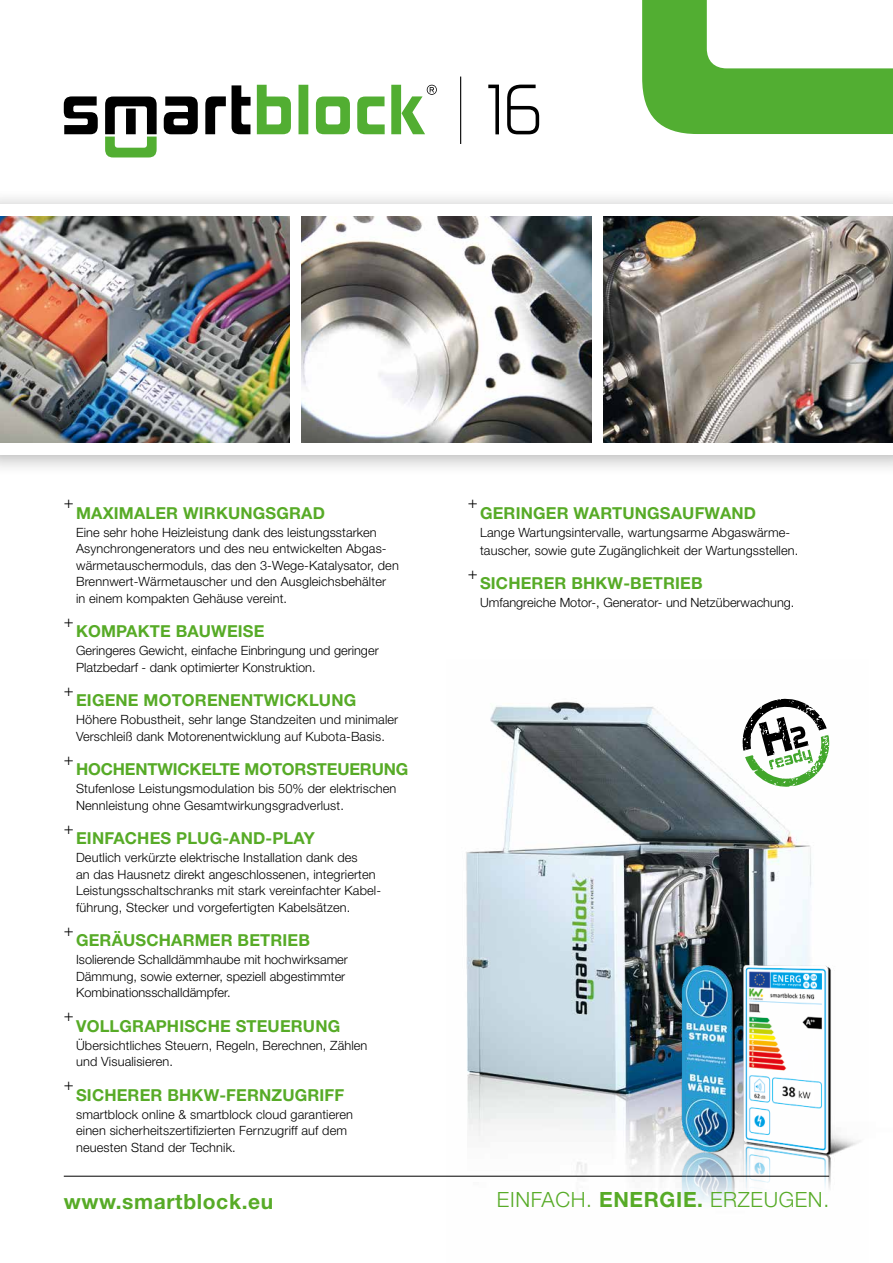
<style>
.page{position:relative;width:893px;height:1263px;background:#fff}
.page>*{position:absolute;margin:0;border:0;box-sizing:border-box;transform-origin:0 0}
.t1{font:300 72.75px "Aero Matics";color:#000}
.t2{font:300 21px "Helvetica Neue LT";letter-spacing:.03em;color:#57ab27}
.t3{font:700 21px "Helvetica Neue LT";letter-spacing:.03em;color:#57ab27}
.t4{font:700 16.5px "Helvetica Neue LT";letter-spacing:.01em;color:#57ab27}
.t5{font:700 16.5px "Helvetica Neue LT";letter-spacing:-.01em;color:#57ab27}
.t6{font:300 16.5px "Helvetica Neue LT";color:#000}
.t7{font:300 12.75px/16.5px "Helvetica Neue LT";letter-spacing:.01em;color:#000}
.s1{font-weight:700}
</style>
<div class="page">
<img style="left:446px;top:702px;width:384px;height:474px">
<img style="left:722px;top:920px;width:138px;height:269px">
<hr style="left:64px;top:1176px;width:765px;height:1px;background:#000">
<svg style="left:642px;top:0;width:251px;height:134px"></svg>
<hr style="left:460px;top:77px;width:1px;height:67px;background:#000">
<svg style="left:64px;top:85px;width:373px;height:72px"></svg>
<div style="left:0;top:334px;width:893px;height:143px;background:#000;opacity:.3"></div>
<div style="left:0;top:189px;width:893px;height:143px;background:#000;opacity:.3"></div>
<div style="left:0;top:204px;width:893px;height:251px;background:#fff"></div>
<img style="left:302px;top:217px;width:289px;height:225px">
<img style="left:604px;top:217px;width:289px;height:225px">
<img style="left:0;top:217px;width:289px;height:225px">
<svg style="left:743px;top:698px;width:86px;height:89px"></svg>
<img style="left:653px;top:955px;width:105px;height:250px">
<h1 class="t1" style="left:485px;top:67px;width:59px">16</h1>
<p class="t6" style="left:64px;top:492px;width:11px">+</p>
<p class="t4" style="left:76px;top:502px;width:250px">MAXIMALER WIRKUNGSGRAD</p>
<p class="t7" style="left:76px;top:523px;width:324px">Eine sehr hohe Heizleistung dank des leistungsstarken Asynchrongenerators und des neu entwickelten Abgas&shy;wärmetauschermoduls, das den 3-Wege-Katalysator, den Brennwert-Wärmetauscher und den Ausgleichsbehälter<br>in einem kompakten Gehäuse vereint.</p>
<p class="t6" style="left:64px;top:611px;width:11px">+</p>
<p class="t4" style="left:76px;top:621px;width:190px">KOMPAKTE BAUWEISE</p>
<p class="t7" style="left:76px;top:642px;width:304px">Geringeres Gewicht, einfache Einbringung und geringer<br>Platzbedarf - dank optimierter Konstruktion.</p>
<p class="t6" style="left:64px;top:680px;width:11px">+</p>
<p class="t4" style="left:76px;top:690px;width:282px">EIGENE MOTORENENTWICKLUNG</p>
<p class="t7" style="left:76px;top:711px;width:324px">Höhere Robustheit, sehr lange Standzeiten und minimaler<br>Verschleiß dank Motorenentwicklung auf Kubota-Basis.</p>
<p class="t6" style="left:64px;top:749px;width:11px">+</p>
<p class="t5" style="left:76px;top:759px;width:334px">HOCHENTWICKELTE MOTORSTEUERUNG</p>
<p class="t7" style="left:76px;top:780px;width:322px">Stufenlose Leistungsmodulation bis 50% der elektrischen<br>Nennleistung ohne Gesamtwirkungsgradverlust.</p>
<p class="t6" style="left:64px;top:818px;width:11px">+</p>
<p class="t4" style="left:76px;top:828px;width:240px">EINFACHES PLUG-AND-PLAY</p>
<p class="t7" style="left:76px;top:849px;width:306px">Deutlich verkürzte elektrische Installation dank des<br>an das Hausnetz direkt angeschlossenen, integrierten Leistungsschaltschranks mit stark vereinfachter Kabel&shy;führung, Stecker und vorgefertigten Kabelsätzen.</p>
<p class="t6" style="left:64px;top:920px;width:11px">+</p>
<p class="t4" style="left:76px;top:930px;width:235px">GERÄUSCHARMER BETRIEB</p>
<p class="t7" style="left:76px;top:951px;width:273px">Isolierende Schalldämmhaube mit hochwirksamer<br>Dämmung, sowie externer, speziell abgestimmter<br>Kombinationsschalldämpfer.</p>
<p class="t6" style="left:64px;top:1005px;width:11px">+</p>
<p class="t4" style="left:76px;top:1015px;width:266px">VOLLGRAPHISCHE STEUERUNG</p>
<p class="t7" style="left:76px;top:1036px;width:293px">Übersichtliches Steuern, Regeln, Berechnen, Zählen und Visualisieren.</p>
<p class="t6" style="left:64px;top:1074px;width:11px">+</p>
<p class="t4" style="left:76px;top:1084px;width:270px">SICHERER BHKW-FERNZUGRIFF</p>
<p class="t7" style="left:76px;top:1105px;width:278px">smartblock online &amp; smartblock cloud garantieren einen sicherheitszertifizierten Fernzugriff auf dem neuesten Stand der Technik.</p>
<h2 class="t3" style="left:64px;top:1188px;width:211px">www.smartblock.eu</h2>
<p class="t6" style="left:468px;top:492px;width:11px">+</p>
<p class="t4" style="left:480px;top:502px;width:278px">GERINGER WARTUNGSAUFWAND</p>
<p class="t7" style="left:480px;top:523px;width:320px;line-height:18px">Lange Wartungsintervalle, wartungsarme Abgaswärme&shy;tauscher, sowie gute Zugänglichkeit der Wartungsstellen.</p>
<p class="t6" style="left:468px;top:563px;width:11px">+</p>
<p class="t4" style="left:480px;top:573px;width:224px">SICHERER BHKW-BETRIEB</p>
<p class="t7" style="left:480px;top:594px;width:316px">Umfangreiche Motor-, Generator- und Netzüberwachung.</p>
<h2 class="t2" style="left:497px;top:1187px;width:334px">EINFACH. <span class="s1">ENERGIE.</span> ERZEUGEN.</h2>
</div>
